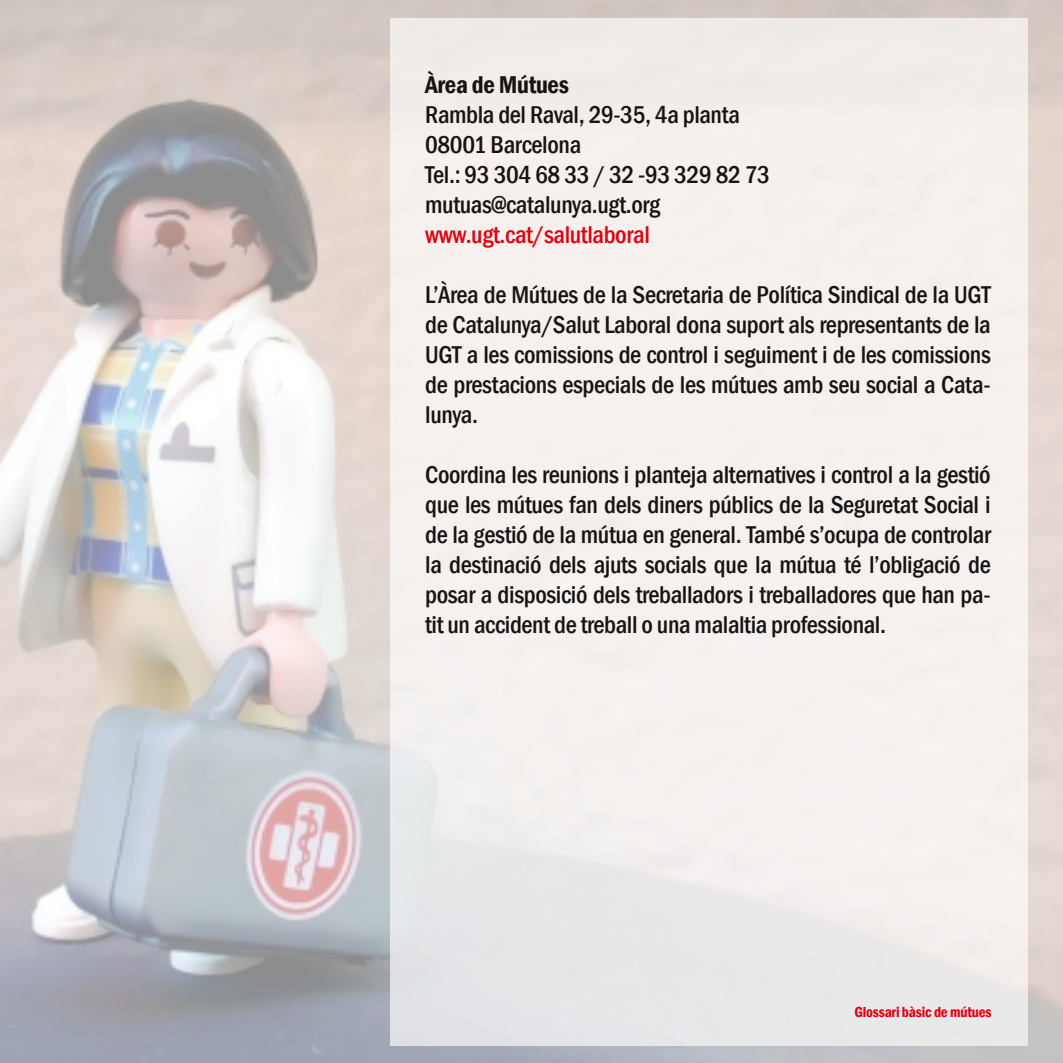
<style>
.page{position:relative;width:1063px;height:1063px;background:#fff}
.page>*{position:absolute;margin:0;border:0;box-sizing:border-box;transform-origin:0 0}
.t1{font:500 condensed 25px/30px "Franklin Gothic";letter-spacing:-.015em;color:#161413;text-align:justify}
.t2{font:500 condensed 25px "Franklin Gothic";letter-spacing:-.015em;color:#e20010}
.t3{font:600 condensed 25px "Franklin Gothic";letter-spacing:-.015em;color:#161413}
.t4{font:600 condensed 15px "Franklin Gothic";letter-spacing:-.015em;color:#e20010}
</style>
<div class="page">
<div style="left:0;top:0;width:1063px;height:1063px;background:#fff;opacity:.55"></div>
<hr style="left:1062px;top:0;width:1px;height:1063px;background:#fff;opacity:.55">
<div style="left:390px;top:18px;width:638px;height:1027px;background:#fff;opacity:.65"></div>
<p class="t3" style="left:425px;top:71px;width:145px">Àrea de Mútues</p>
<p class="t1" style="left:425px;top:100px;width:346px;text-align:left">Rambla del Raval, 29-35, 4a planta<br>08001 Barcelona<br>Tel.: 93 304 68 33 / 32 -93 329 82 73 mutuas@catalunya.ugt.org</p>
<p class="t2" style="left:425px;top:221px;width:226px">www.ugt.cat/salutlaboral</p>
<p class="t1" style="left:425px;top:280px;width:567px">L’Àrea de Mútues de la Secretaria de Política Sindical de la UGT de Catalunya/Salut Laboral dona suport als representants de la UGT a les comissions de control i seguiment i de les comissions de prestacions especials de les mútues amb seu social a Cata&shy;lunya.</p>
<p class="t1" style="left:425px;top:460px;width:567px">Coordina les reunions i planteja alternatives i control a la gestió que les mútues fan dels diners públics de la Seguretat Social i de la gestió de la mútua en general. També s’ocupa de controlar la destinació dels ajuts socials que la mútua té l’obligació de posar a disposició dels treballadors i treballadores que han pa&shy;tit un accident de treball o una malaltia professional.</p>
<p class="t4" style="left:854px;top:1004px;width:139px">Glossari bàsic de mútues</p>
</div>
